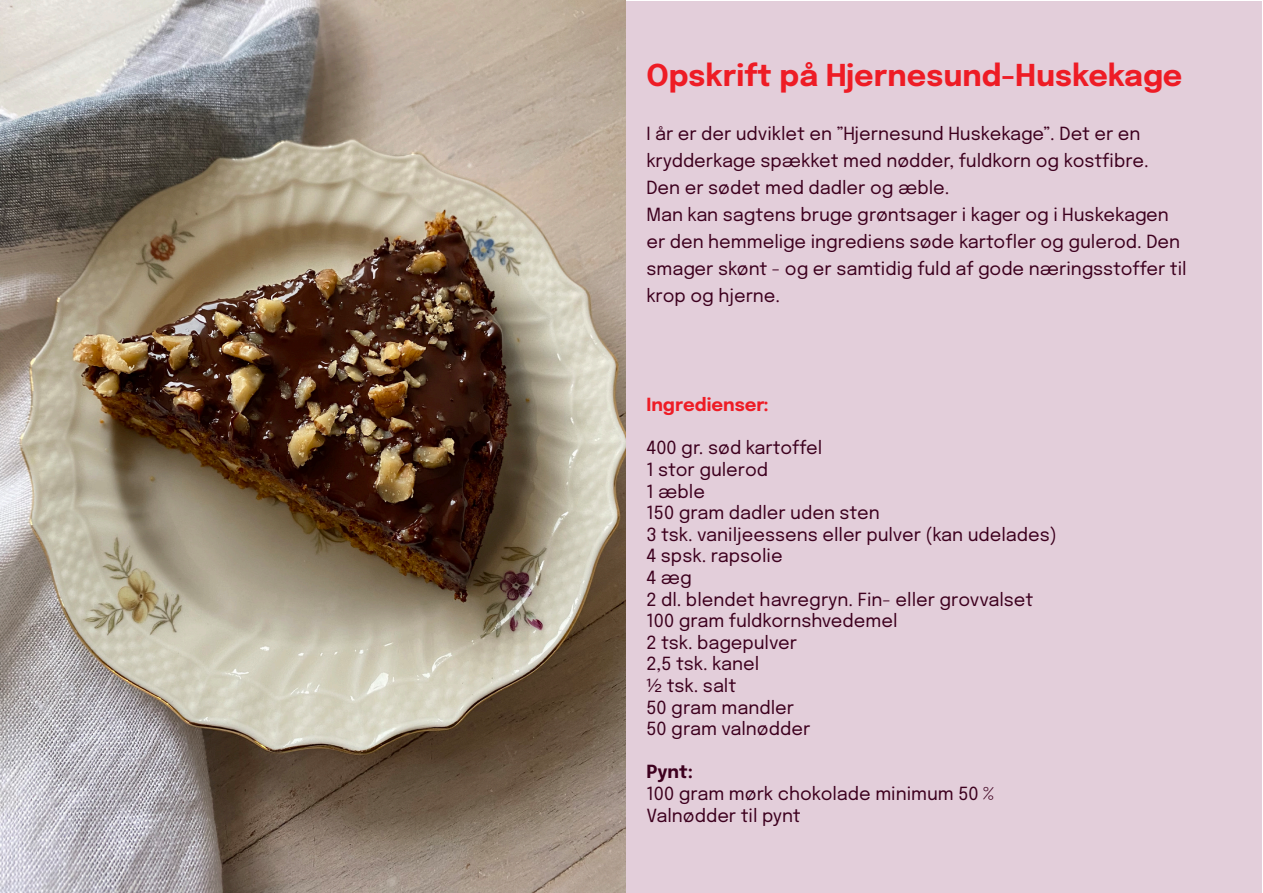
<style>
.page{position:relative;width:1263px;height:893px;background:#fff}
.page>*{position:absolute;margin:0;border:0;box-sizing:border-box;transform-origin:0 0}
.t1{font:30px "AF Epilogue Bold";color:#ee1c25}
.t2{font:18px/27px "AF Epilogue Regular";color:#3d001e}
.t3{font:18px "AF Epilogue Bold";color:#ee1c25}
.t4{font:18px "AF Epilogue Bold";color:#3d001e}
</style>
<div class="page">
<div style="left:1px;top:1px;width:1261px;height:891px;background:#e3ceda"></div>
<img style="left:1px;top:1px;width:624px;height:891px">
<p class="t1" style="left:646px;top:53px;width:537px">Opskrift på Hjernesund-Huskekage</p>
<p class="t2" style="left:646px;top:119px;width:542px">I år er der udviklet en ”Hjernesund Huskekage”. Det er en krydderkage spækket med nødder, fuldkorn og kostfibre.<br>Den er sødet med dadler og æble.<br>Man kan sagtens bruge grøntsager i kager og i Huskekagen er den hemmelige ingrediens søde kartofler og gulerod. Den smager skønt - og er samtidig fuld af gode næringsstoffer til krop og hjerne.</p>
<p class="t3" style="left:646px;top:391px;width:124px">Ingredienser:</p>
<p class="t2" style="left:646px;top:433px;width:177px">400 gr. sød kartoffel</p>
<p class="t2" style="left:646px;top:455px;width:123px">1 stor gulerod</p>
<p class="t2" style="left:646px;top:477px;width:60px">1 æble</p>
<p class="t2" style="left:646px;top:498px;width:235px">150 gram dadler uden sten</p>
<p class="t2" style="left:646px;top:520px;width:412px">3 tsk. vaniljeessens eller pulver (kan udelades)</p>
<p class="t2" style="left:646px;top:541px;width:138px">4 spsk. rapsolie</p>
<p class="t2" style="left:646px;top:563px;width:47px">4 æg</p>
<p class="t2" style="left:646px;top:585px;width:388px">2 dl. blendet havregryn. Fin- eller grovvalset</p>
<p class="t2" style="left:646px;top:606px;width:253px">100 gram fuldkornshvedemel</p>
<p class="t2" style="left:646px;top:628px;width:152px">2 tsk. bagepulver</p>
<p class="t2" style="left:646px;top:649px;width:114px">2,5 tsk. kanel</p>
<p class="t2" style="left:646px;top:671px;width:91px">½ tsk. salt</p>
<p class="t2" style="left:646px;top:693px;width:149px">50 gram mandler</p>
<p class="t2" style="left:646px;top:714px;width:165px">50 gram valnødder</p>
<p class="t4" style="left:646px;top:758px;width:48px">Pynt:</p>
<p class="t2" style="left:646px;top:779px;width:349px">100 gram mørk chokolade minimum 50 %</p>
<p class="t2" style="left:646px;top:801px;width:156px">Valnødder til pynt</p>
</div>
